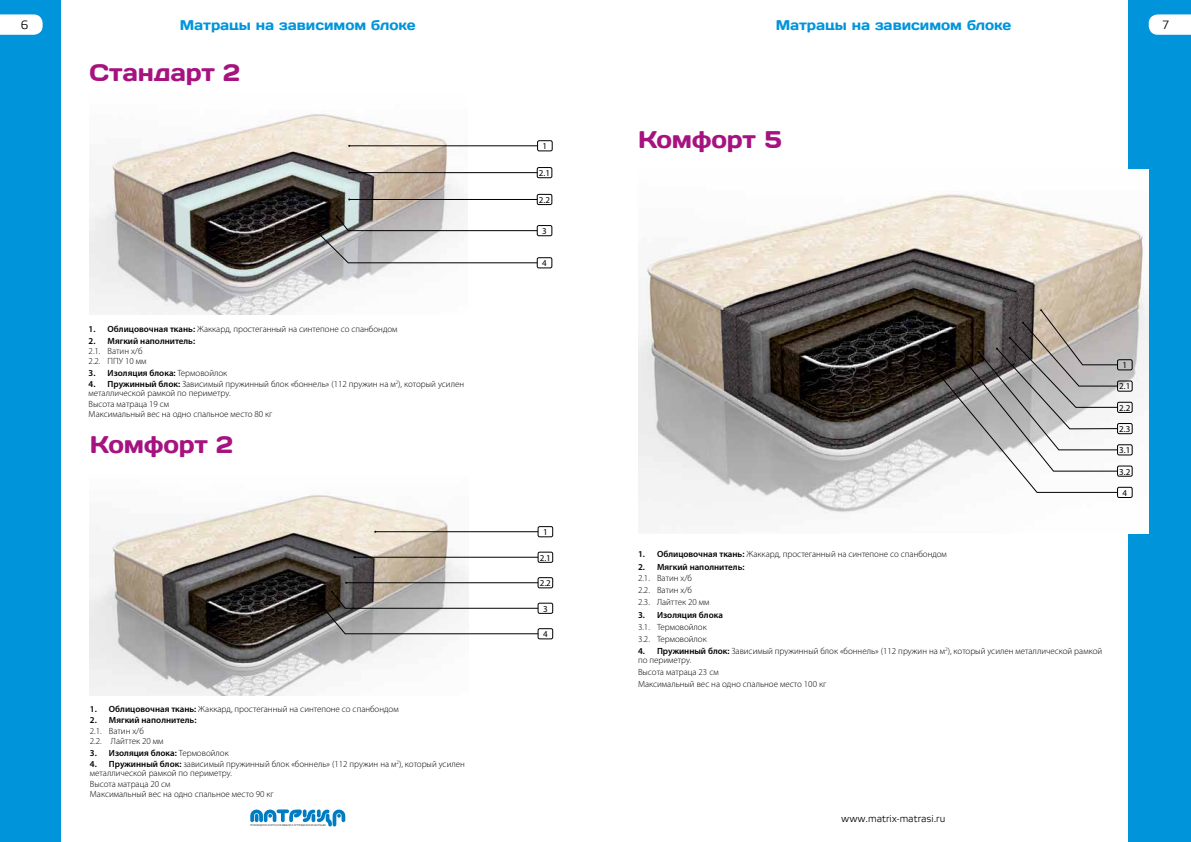
<style>
.page{position:relative;width:1191px;height:842px;background:#fff}
.page>*{position:absolute;margin:0;border:0;box-sizing:border-box;transform-origin:0 0}
.t1{font:24px "Days";letter-spacing:-.01em;color:#a61380}
.t2{font:14px "Days";color:#0095db}
.t3{font:12px "Elektra Light Pro";color:#000}
.t4{font:10px "Elektra Light Pro";color:#000}
.t5{font:300 9px/10.4px "Myriad Pro";color:#000}
.t6{font:600 9px "Myriad Pro";color:#000}
.t7{font:9px "Myriad Pro";color:#000}
.s1{font-weight:600}
.s2{font-weight:300}
</style>
<div class="page">
<div style="left:0;top:0;width:61px;height:842px;background:#0095db"></div>
<div style="left:1128px;top:0;width:63px;height:842px;background:#0095db"></div>
<svg style="left:0;top:14px;width:43px;height:21px"></svg>
<svg style="left:1148px;top:14px;width:43px;height:21px"></svg>
<svg style="left:250px;top:809px;width:95px;height:18px"></svg>
<img style="left:90px;top:495px;width:378px;height:201px">
<hr style="left:375px;top:531px;width:163px;height:1px;background:#000">
<hr style="left:355px;top:557px;width:183px;height:1px;background:#000">
<hr style="left:346px;top:582px;width:192px;height:1px;background:#000">
<svg style="left:312px;top:591px;width:226px;height:43px"></svg>
<div style="left:538px;top:526px;width:15px;height:11px;border:1px solid #000;border-radius:2px"></div>
<div style="left:538px;top:552px;width:15px;height:11px;border:1px solid #000;border-radius:2px"></div>
<div style="left:538px;top:577px;width:15px;height:11px;border:1px solid #000;border-radius:2px"></div>
<div style="left:538px;top:603px;width:15px;height:11px;border:1px solid #000;border-radius:2px"></div>
<div style="left:538px;top:628px;width:15px;height:11px;border:1px solid #000;border-radius:2px"></div>
<img style="left:638px;top:170px;width:510px;height:363px">
<svg style="left:926px;top:309px;width:192px;height:184px"></svg>
<div style="left:1117px;top:359px;width:15px;height:11px;border:1px solid #000;border-radius:2px"></div>
<div style="left:1117px;top:381px;width:15px;height:10px;border:1px solid #000;border-radius:2px"></div>
<div style="left:1117px;top:402px;width:15px;height:11px;border:1px solid #000;border-radius:2px"></div>
<div style="left:1117px;top:423px;width:15px;height:11px;border:1px solid #000;border-radius:2px"></div>
<div style="left:1117px;top:444px;width:15px;height:11px;border:1px solid #000;border-radius:2px"></div>
<div style="left:1117px;top:466px;width:15px;height:10px;border:1px solid #000;border-radius:2px"></div>
<div style="left:1117px;top:487px;width:15px;height:11px;border:1px solid #000;border-radius:2px"></div>
<img style="left:89px;top:114px;width:378px;height:201px">
<hr style="left:349px;top:146px;width:188px;height:1px;background:#000">
<hr style="left:349px;top:172px;width:188px;height:1px;background:#000">
<hr style="left:349px;top:199px;width:188px;height:1px;background:#000">
<svg style="left:308px;top:215px;width:229px;height:48px"></svg>
<div style="left:537px;top:140px;width:15px;height:11px;border:1px solid #000;border-radius:2px"></div>
<div style="left:537px;top:167px;width:15px;height:11px;border:1px solid #000;border-radius:2px"></div>
<div style="left:537px;top:194px;width:15px;height:11px;border:1px solid #000;border-radius:2px"></div>
<div style="left:537px;top:225px;width:15px;height:11px;border:1px solid #000;border-radius:2px"></div>
<div style="left:537px;top:257px;width:15px;height:11px;border:1px solid #000;border-radius:2px"></div>
<h2 class="t2" style="left:180px;top:16px;width:237px">Матрацы на зависимом блоке</h2>
<h2 class="t2" style="left:775px;top:16px;width:237px">Матрацы на зависимом блоке</h2>
<h3 class="t3" style="left:21px;top:18px;width:9px">6</h3>
<h3 class="t3" style="left:1161px;top:18px;width:9px">7</h3>
<h1 class="t1" style="left:89px;top:57px;width:152px">Стандарт 2</h1>
<p class="t5" style="left:89px;top:324px;width:310px"><span class="s1">1. Облицовочная ткань:</span> Жаккард, простеганный на синтепоне со спанбондом</p>
<p class="t6" style="left:89px;top:335px;width:108px">2. Мягкий наполнитель:</p>
<p class="t5" style="left:89px;top:346px;width:59px">2.1. Ватин х/б<br>2.2. ППУ 10 мм</p>
<p class="t6" style="left:89px;top:367px;width:140px">3. Изоляция блока: <span class="s2">Термовойлок</span></p>
<p class="t5" style="left:89px;top:380px;width:377px;line-height:9px"><span class="s1">4. Пружинный блок:</span> Зависимый пружинный блок «боннель» (112 пружин на м<sup>2</sup>), который усилен металлической рамкой по периметру.</p>
<p class="t5" style="left:89px;top:398px;width:185px">Высота матраца 19 см<br>Максимальный вес на одно спальное место 80 кг</p>
<h1 class="t1" style="left:90px;top:429px;width:145px">Комфорт 2</h1>
<p class="t5" style="left:90px;top:704px;width:310px"><span class="s1">1. Облицовочная ткань:</span> Жаккард, простеганный на синтепоне со спанбондом</p>
<p class="t6" style="left:90px;top:715px;width:108px">2. Мягкий наполнитель:</p>
<p class="t5" style="left:90px;top:725px;width:75px">2.1. Ватин х/б<br>2.2. Лайттек 20 мм</p>
<p class="t6" style="left:90px;top:747px;width:140px">3. Изоляция блока: <span class="s2">Термовойлок</span></p>
<p class="t5" style="left:90px;top:759px;width:376px;line-height:9px"><span class="s1">4. Пружинный блок:</span> зависимый пружинный блок «боннель» (112 пружин на м<sup>2</sup>), который усилен металлической рамкой по периметру.</p>
<p class="t5" style="left:90px;top:778px;width:185px">Высота матраца 20 см<br>Максимальный вес на одно спальное место 90 кг</p>
<p class="t7" style="left:542px;top:141px;width:6px">1</p>
<p class="t7" style="left:539px;top:167px;width:13px">2.1</p>
<p class="t7" style="left:539px;top:194px;width:13px">2.2</p>
<p class="t7" style="left:542px;top:225px;width:6px">3</p>
<p class="t7" style="left:542px;top:258px;width:6px">4</p>
<p class="t7" style="left:543px;top:526px;width:6px">1</p>
<p class="t7" style="left:540px;top:552px;width:13px">2.1</p>
<p class="t7" style="left:540px;top:577px;width:13px">2.2</p>
<p class="t7" style="left:543px;top:603px;width:6px">3</p>
<p class="t7" style="left:543px;top:629px;width:6px">4</p>
<h1 class="t1" style="left:638px;top:124px;width:145px">Комфорт 5</h1>
<p class="t7" style="left:1122px;top:360px;width:6px">1</p>
<p class="t7" style="left:1119px;top:381px;width:13px">2.1</p>
<p class="t7" style="left:1119px;top:402px;width:13px">2.2</p>
<p class="t7" style="left:1119px;top:423px;width:13px">2.3</p>
<p class="t7" style="left:1119px;top:445px;width:13px">3.1</p>
<p class="t7" style="left:1119px;top:466px;width:13px">3.2</p>
<p class="t7" style="left:1122px;top:487px;width:6px">4</p>
<p class="t5" style="left:638px;top:548px;width:310px"><span class="s1">1. Облицовочная ткань:</span> Жаккард, простеганный на синтепоне со спанбондом</p>
<p class="t6" style="left:638px;top:561px;width:108px">2. Мягкий наполнитель:</p>
<p class="t5" style="left:638px;top:572px;width:73px;line-height:11.8px">2.1. Ватин х/б<br>2.2. Ватин х/б<br>2.3. Лайттек 20 мм</p>
<p class="t6" style="left:638px;top:609px;width:86px">3. Изоляция блока</p>
<p class="t5" style="left:638px;top:621px;width:70px;line-height:11.8px">3.1. Термовойлок<br>3.2. Термовойлок</p>
<p class="t5" style="left:638px;top:647px;width:466px;line-height:9px"><span class="s1">4. Пружинный блок:</span> Зависимый пружинный блок «боннель» (112 пружин на м<sup>2</sup>), который усилен металлической рамкой по периметру.</p>
<p class="t5" style="left:638px;top:666px;width:190px;line-height:11.8px">Высота матраца 23 см<br>Максимальный вес на одно спальное место 100 кг</p>
<p class="t4" style="left:841px;top:813px;width:106px">www.matrix-matrasi.ru</p>
</div>
